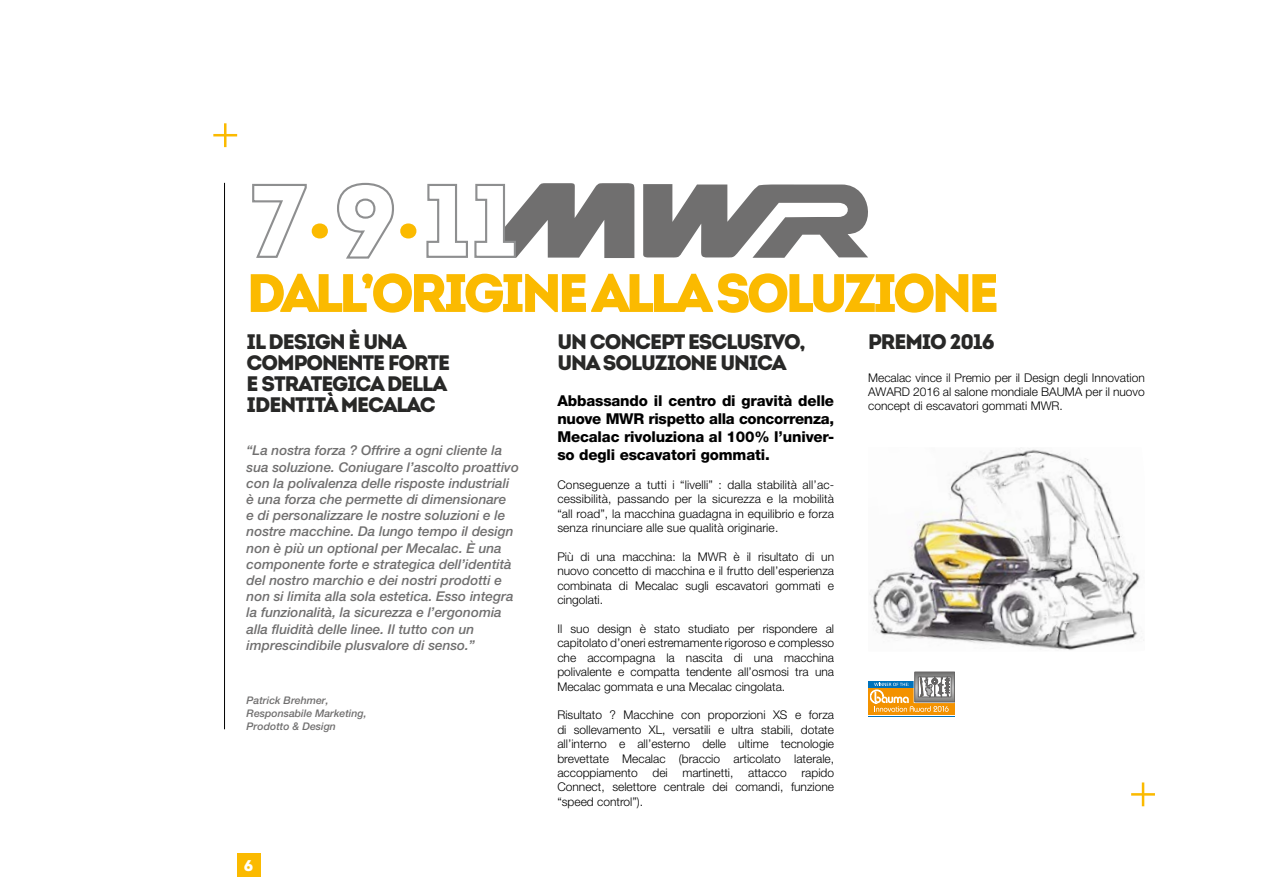
<style>
.page{position:relative;width:1263px;height:893px;background:#fff}
.page>*{position:absolute;margin:0;border:0;box-sizing:border-box;transform-origin:0 0}
.t1{font:900 54px "Intro";letter-spacing:-.075em;color:#fbba00}
.t2{font:900 21px/21px "Intro";letter-spacing:-.05em;color:#282827}
.t3{font:900 15.45px "Intro";color:#fff}
.t4{font:800 15px/18px "Helvetica Neue LT Pro";letter-spacing:-.01em;color:#000;text-align:justify}
.t5{font:italic 500 13.5px/16.2px "Helvetica Neue LT Pro";color:#706f6f}
.t6{font:300 12px/14.4px "Helvetica Neue LT Pro";color:#000;text-align:justify}
.t7{font:italic 500 10.5px/12.6px "Helvetica Neue LT Pro";color:#706f6f}
</style>
<div class="page">
<div style="left:868px;top:689px;width:87px;height:26px;background:#f39200"></div>
<hr style="left:868px;top:716px;width:87px;height:1px;background:#0072bb">
<div style="left:868px;top:681px;width:87px;height:7px;background:#0072bb"></div>
<svg style="left:870px;top:672px;width:85px;height:40px"></svg>
<img style="left:869px;top:448px;width:275px;height:202px">
<svg style="left:213px;top:123px;width:24px;height:24px"></svg>
<svg style="left:1131px;top:782px;width:24px;height:24px"></svg>
<hr style="left:224px;top:183px;width:1px;height:546px;background:#000">
<svg style="left:643px;top:184px;width:225px;height:74px"></svg>
<svg style="left:426px;top:183px;width:209px;height:75px"></svg>
<svg style="left:252px;top:182px;width:142px;height:77px"></svg>
<div style="left:312px;top:223px;width:16px;height:15px;background:#fbba00;border-radius:50%"></div>
<div style="left:400px;top:223px;width:16px;height:15px;background:#fbba00;border-radius:50%"></div>
<div style="left:237px;top:853px;width:23px;height:23px;background:#fbba00"></div>
<h1 class="t1" style="left:247px;top:257px;width:754px">DALL’ORIGINE ALLA SOLUZIONE</h1>
<h2 class="t2" style="left:247px;top:331px;width:205px">IL DESIGN È UNA<br>COMPONENTE FORTE<br>E STRATEGICA DELLA<br>IDENTITÀ MECALAC</h2>
<p class="t5" style="left:247px;top:442px;width:274px">“La nostra forza ? Offrire a ogni cliente la sua soluzione. Coniugare l’ascolto proattivo con la polivalenza delle risposte industriali è una forza che permette di dimensionare<br>e di personalizzare le nostre soluzioni e le nostre macchine. Da lungo tempo il design non è più un optional per Mecalac. È una componente forte e strategica dell’identità del nostro marchio e dei nostri prodotti e non si limita alla sola estetica. Esso integra la funzionalità, la sicurezza e l’ergonomia alla fluidità delle linee. Il tutto con un imprescindibile plusvalore di senso.”</p>
<p class="t7" style="left:247px;top:694px;width:122px">Patrick Brehmer,<br>Responsabile Marketing,<br>Prodotto &amp; Design</p>
<p class="t3" style="left:244px;top:855px;width:11px">6</p>
<h2 class="t2" style="left:557px;top:331px;width:250px">UN CONCEPT ESCLUSIVO,<br>UNA SOLUZIONE UNICA</h2>
<p class="t4" style="left:557px;top:392px;width:278px">Abbassando il centro di gravità delle nuove MWR rispetto alla concorrenza, Mecalac rivoluziona al 100% l’univer&shy;so degli escavatori gommati.</p>
<p class="t6" style="left:557px;top:477px;width:278px">Conseguenze a tutti i “livelli” : dalla stabilità all’ac&shy;cessibilità, passando per la sicurezza e la mobilità “all road”, la macchina guadagna in equilibrio e forza senza rinunciare alle sue qualità originarie.</p>
<p class="t6" style="left:557px;top:549px;width:278px">Più di una macchina: la MWR è il risultato di un nuovo concetto di macchina e il frutto dell’esperienza combinata di Mecalac sugli escavatori gommati e cingolati.</p>
<p class="t6" style="left:557px;top:621px;width:278px">Il suo design è stato studiato per rispondere al capitolato d’oneri estremamente rigoroso e complesso che accompagna la nascita di una macchina polivalente e compatta tendente all’osmosi tra una Mecalac gommata e una Mecalac cingolata.</p>
<p class="t6" style="left:557px;top:708px;width:278px">Risultato ? Macchine con proporzioni XS e forza di sollevamento XL, versatili e ultra stabili, dotate all’interno e all’esterno delle ultime tecnologie brevettate Mecalac (braccio articolato laterale, accoppiamento dei martinetti, attacco rapido Connect, selettore centrale dei comandi, funzione “speed control”).</p>
<h2 class="t2" style="left:868px;top:331px;width:128px">PREMIO 2016</h2>
<p class="t6" style="left:868px;top:370px;width:278px">Mecalac vince il Premio per il Design degli Innovation AWARD 2016 al salone mondiale BAUMA per il nuovo concept di escavatori gommati MWR.</p>
</div>
